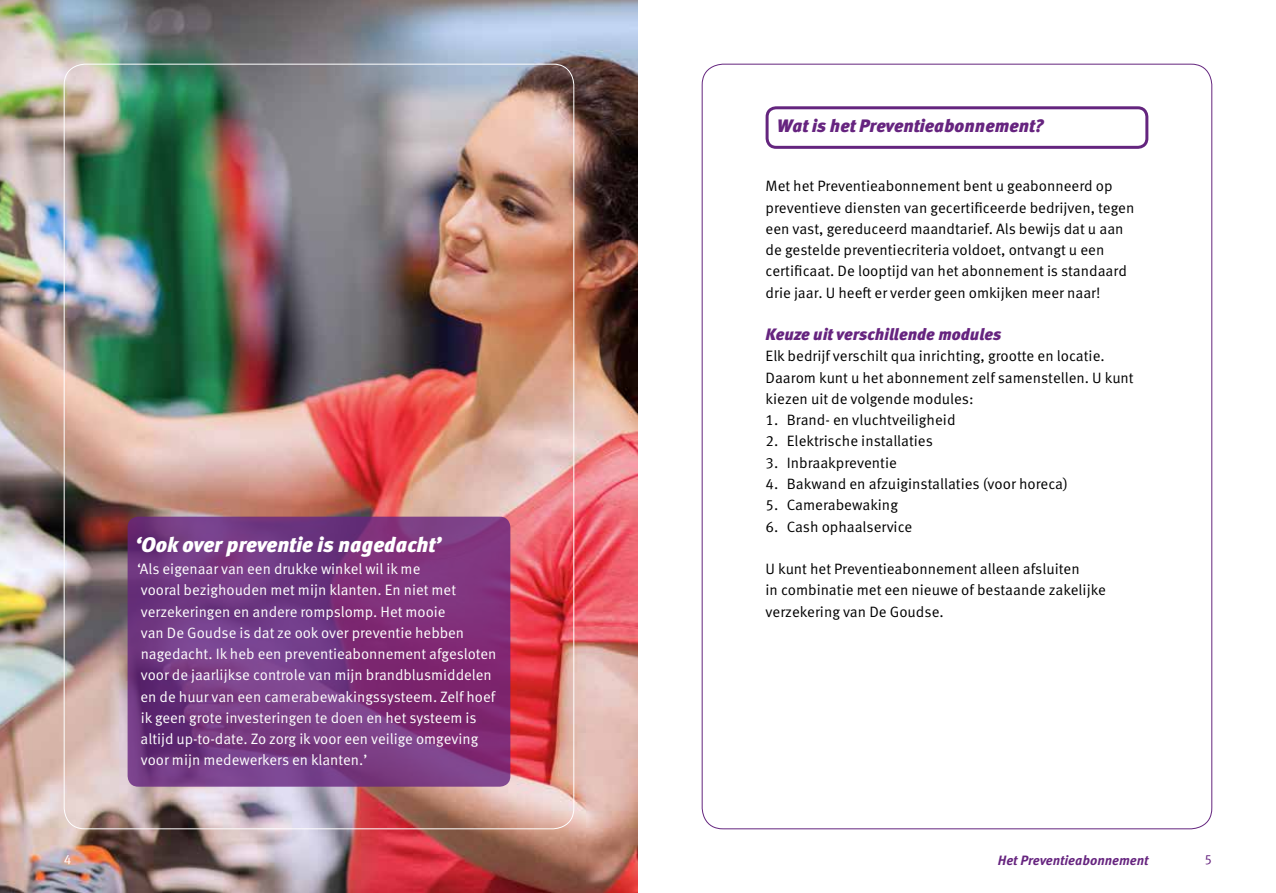
<style>
.page{position:relative;width:1276px;height:893px;background:#fff}
.page>*{position:absolute;margin:0;border:0;box-sizing:border-box;transform-origin:0 0}
.t1{font:italic 900 21px "Meta OT";color:#fff}
.t2{font:italic 900 18px "Meta OT";color:#66247f}
.t3{font:italic 900 16.5px "Meta OT";color:#66247f}
.t4{font:15px/21.3px "Meta OT Norm";color:#000}
.t5{font:15px/21.3px "Meta OT Norm";letter-spacing:-.005em;color:#fff}
.t6{font:italic 700 13.5px "Meta OT";color:#66247f}
.t7{font:13.5px "Meta OT Norm";color:#fff}
.t8{font:13.5px "Meta OT Norm";color:#66247f}
</style>
<div class="page">
<img style="left:0;top:0;width:638px;height:893px">
<svg style="left:701px;top:63px;width:511px;height:767px"></svg>
<img style="left:63px;top:63px;width:511px;height:767px">
<h1 class="t1" style="left:135px;top:532px;width:307px">‘Ook over preventie is nagedacht’</h1>
<p class="t5" style="left:137px;top:558px;width:361px">‘Als eigenaar van een drukke winkel wil ik me<br>vooral bezighouden met mijn klanten. En niet met verzekeringen en andere rompslomp. Het mooie<br>van De Goudse is dat ze ook over preventie hebben nagedacht. Ik heb een preventieabonnement afgesloten voor de jaarlijkse controle van mijn brandblusmiddelen en de huur van een camerabewakingssysteem. Zelf hoef ik geen grote investeringen te doen en het systeem is altijd up-to-date. Zo zorg ik voor een veilige omgeving voor mijn medewerkers en klanten.’</p>
<p class="t2" style="left:777px;top:115px;width:268px">Wat is het Preventieabonnement?</p>
<p class="t4" style="left:765px;top:176px;width:370px">Met het Preventieabonnement bent u geabonneerd op preventieve diensten van gecertificeerde bedrijven, tegen een vast, gereduceerd maandtarief. Als bewijs dat u aan de gestelde preventiecriteria voldoet, ontvangt u een certificaat. De looptijd van het abonnement is standaard drie jaar. U heeft er verder geen omkijken meer naar!</p>
<p class="t3" style="left:765px;top:324px;width:237px">Keuze uit verschillende modules</p>
<p class="t4" style="left:765px;top:346px;width:370px">Elk bedrijf verschilt qua inrichting, grootte en locatie.<br>Daarom kunt u het abonnement zelf samenstellen. U kunt kiezen uit de volgende modules:</p>
<p class="t4" style="left:765px;top:410px;width:191px">1. Brand- en vluchtveiligheid</p>
<p class="t4" style="left:765px;top:431px;width:169px">2. Elektrische installaties</p>
<p class="t4" style="left:765px;top:452px;width:133px">3. Inbraakpreventie</p>
<p class="t4" style="left:765px;top:473px;width:304px">4. Bakwand en afzuiginstallaties (voor horeca)</p>
<p class="t4" style="left:765px;top:495px;width:134px">5. Camerabewaking</p>
<p class="t4" style="left:765px;top:516px;width:148px">6. Cash ophaalservice</p>
<p class="t4" style="left:765px;top:558px;width:342px">U kunt het Preventieabonnement alleen afsluiten<br>in combinatie met een nieuwe of bestaande zakelijke verzekering van De Goudse.</p>
<p class="t7" style="left:64px;top:852px;width:9px">4</p>
<p class="t6" style="left:998px;top:852px;width:152px">Het Preventieabonnement</p>
<p class="t8" style="left:1204px;top:852px;width:9px">5</p>
</div>
